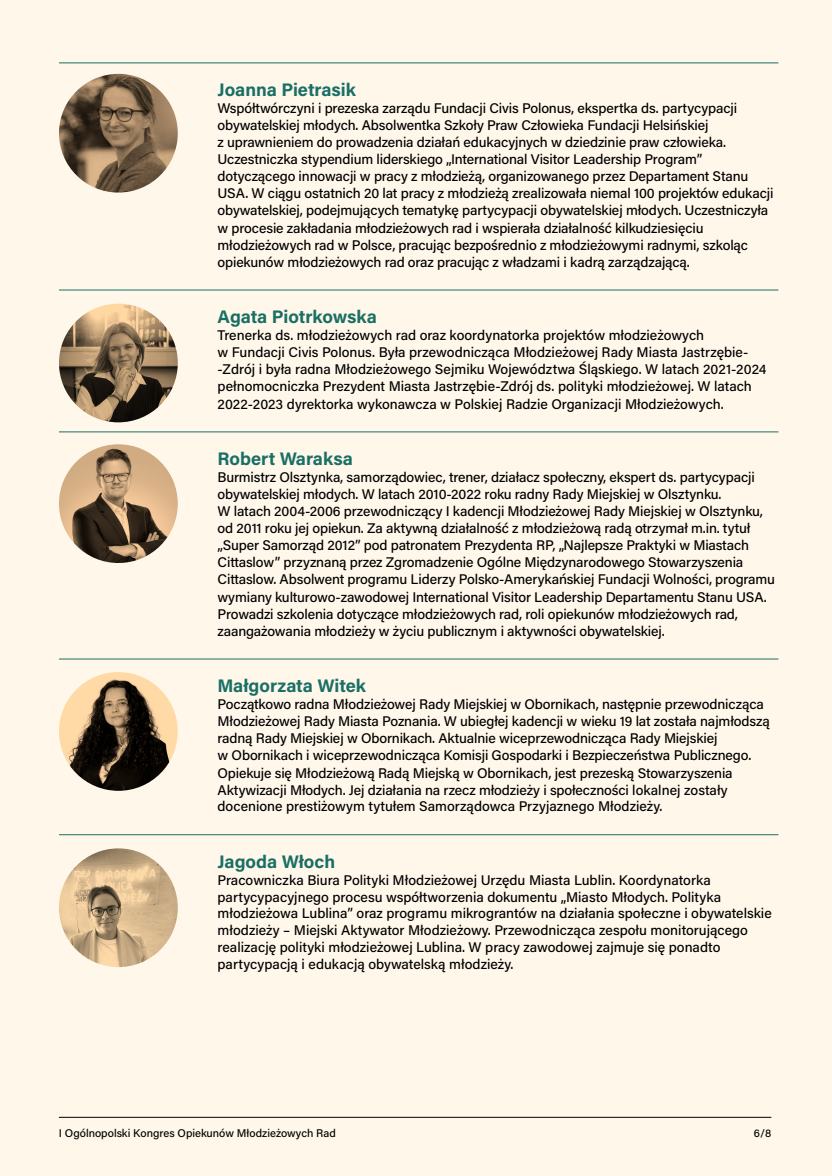
<style>
.page{position:relative;width:832px;height:1176px;background:#fff}
.page>*{position:absolute;margin:0;border:0;box-sizing:border-box;transform-origin:0 0}
.t1{font:700 18.15px "Acumin Pro";color:#1a6f65}
.t2{font:500 13.95px/17px "Acumin Pro";letter-spacing:-.01em;color:#000}
.t3{font:500 11.18px "Acumin Pro";color:#000}
</style>
<div class="page">
<div style="left:0;top:0;width:831px;height:1176px;background:#fff7ea"></div>
<hr style="left:59px;top:63px;width:719px;height:1px;background:#1a6f65">
<hr style="left:59px;top:290px;width:719px;height:1px;background:#1a6f65">
<hr style="left:59px;top:431px;width:719px;height:1px;background:#1a6f65">
<hr style="left:59px;top:658px;width:719px;height:1px;background:#1a6f65">
<hr style="left:59px;top:834px;width:719px;height:1px;background:#1a6f65">
<img style="left:59px;top:74px;width:119px;height:119px;border-radius:59px">
<img style="left:59px;top:304px;width:119px;height:118px;border-radius:59px">
<img style="left:59px;top:444px;width:119px;height:119px;border-radius:59px">
<img style="left:59px;top:672px;width:119px;height:119px;border-radius:59px">
<img style="left:59px;top:848px;width:119px;height:119px;border-radius:59px">
<hr style="left:59px;top:1117px;width:712px;height:1px;background:#000">
<h1 class="t1" style="left:217px;top:77px;width:140px">Joanna Pietrasik</h1>
<p class="t2" style="left:217px;top:99px;width:557px">Współtwórczyni i prezeska zarządu Fundacji Civis Polonus, ekspertka ds. partycypacji obywatelskiej młodych. Absolwentka Szkoły Praw Człowieka Fundacji Helsińskiej<br>z uprawnieniem do prowadzenia działań edukacyjnych w dziedzinie praw człowieka.<br>Uczestniczka stypendium liderskiego „International Visitor Leadership Program” dotyczącego innowacji w pracy z młodzieżą, organizowanego przez Departament Stanu USA. W ciągu ostatnich 20 lat pracy z młodzieżą zrealizowała niemal 100 projektów edukacji obywatelskiej, podejmujących tematykę partycypacji obywatelskiej młodych. Uczestniczyła w procesie zakładania młodzieżowych rad i wspierała działalność kilkudziesięciu młodzieżowych rad w Polsce, pracując bezpośrednio z młodzieżowymi radnymi, szkoląc opiekunów młodzieżowych rad oraz pracując z władzami i kadrą zarządzającą.</p>
<h1 class="t1" style="left:217px;top:304px;width:161px">Agata Piotrkowska</h1>
<p class="t2" style="left:217px;top:326px;width:550px">Trenerka ds. młodzieżowych rad oraz koordynatorka projektów młodzieżowych<br>w Fundacji Civis Polonus. Była przewodnicząca Młodzieżowej Rady Miasta Jastrzębie--Zdrój i była radna Młodzieżowego Sejmiku Województwa Śląskiego. W latach 2021-2024 pełnomocniczka Prezydent Miasta Jastrzębie-Zdrój ds. polityki młodzieżowej. W latach 2022-2023 dyrektorka wykonawcza w Polskiej Radzie Organizacji Młodzieżowych.</p>
<h1 class="t1" style="left:217px;top:446px;width:137px">Robert Waraksa</h1>
<p class="t2" style="left:217px;top:468px;width:559px">Burmistrz Olsztynka, samorządowiec, trener, działacz społeczny, ekspert ds. partycypacji obywatelskiej młodych. W latach 2010-2022 roku radny Rady Miejskiej w Olsztynku.<br>W latach 2004-2006 przewodniczący I kadencji Młodzieżowej Rady Miejskiej w Olsztynku, od 2011 roku jej opiekun. Za aktywną działalność z młodzieżową radą otrzymał m.in. tytuł „Super Samorząd 2012” pod patronatem Prezydenta RP, „Najlepsze Praktyki w Miastach Cittaslow” przyznaną przez Zgromadzenie Ogólne Międzynarodowego Stowarzyszenia Cittaslow. Absolwent programu Liderzy Polsko-Amerykańskiej Fundacji Wolności, programu wymiany kulturowo-zawodowej International Visitor Leadership Departamentu Stanu USA.<br>Prowadzi szkolenia dotyczące młodzieżowych rad, roli opiekunów młodzieżowych rad, zaangażowania młodzieży w życiu publicznym i aktywności obywatelskiej.</p>
<h1 class="t1" style="left:217px;top:673px;width:150px">Małgorzata Witek</h1>
<p class="t2" style="left:217px;top:695px;width:553px">Początkowo radna Młodzieżowej Rady Miejskiej w Obornikach, następnie przewodnicząca Młodzieżowej Rady Miasta Poznania. W ubiegłej kadencji w wieku 19 lat została najmłodszą radną Rady Miejskiej w Obornikach. Aktualnie wiceprzewodnicząca Rady Miejskiej<br>w Obornikach i wiceprzewodnicząca Komisji Gospodarki i Bezpieczeństwa Publicznego.<br>Opiekuje się Młodzieżową Radą Miejską w Obornikach, jest prezeską Stowarzyszenia Aktywizacji Młodych. Jej działania na rzecz młodzieży i społeczności lokalnej zostały docenione prestiżowym tytułem Samorządowca Przyjaznego Młodzieży.</p>
<h1 class="t1" style="left:217px;top:849px;width:119px">Jagoda Włoch</h1>
<p class="t2" style="left:217px;top:871px;width:555px;line-height:16.8px">Pracowniczka Biura Polityki Młodzieżowej Urzędu Miasta Lublin. Koordynatorka partycypacyjnego procesu współtworzenia dokumentu „Miasto Młodych. Polityka młodzieżowa Lublina” oraz programu mikrograntów na działania społeczne i obywatelskie młodzieży – Miejski Aktywator Młodzieżowy. Przewodnicząca zespołu monitorującego realizację polityki młodzieżowej Lublina. W pracy zawodowej zajmuje się ponadto partycypacją i edukacją obywatelską młodzieży.</p>
<p class="t3" style="left:59px;top:1125px;width:278px">I Ogólnopolski Kongres Opiekunów Młodzieżowych Rad</p>
<p class="t3" style="left:753px;top:1125px;width:19px">6/8</p>
</div>
